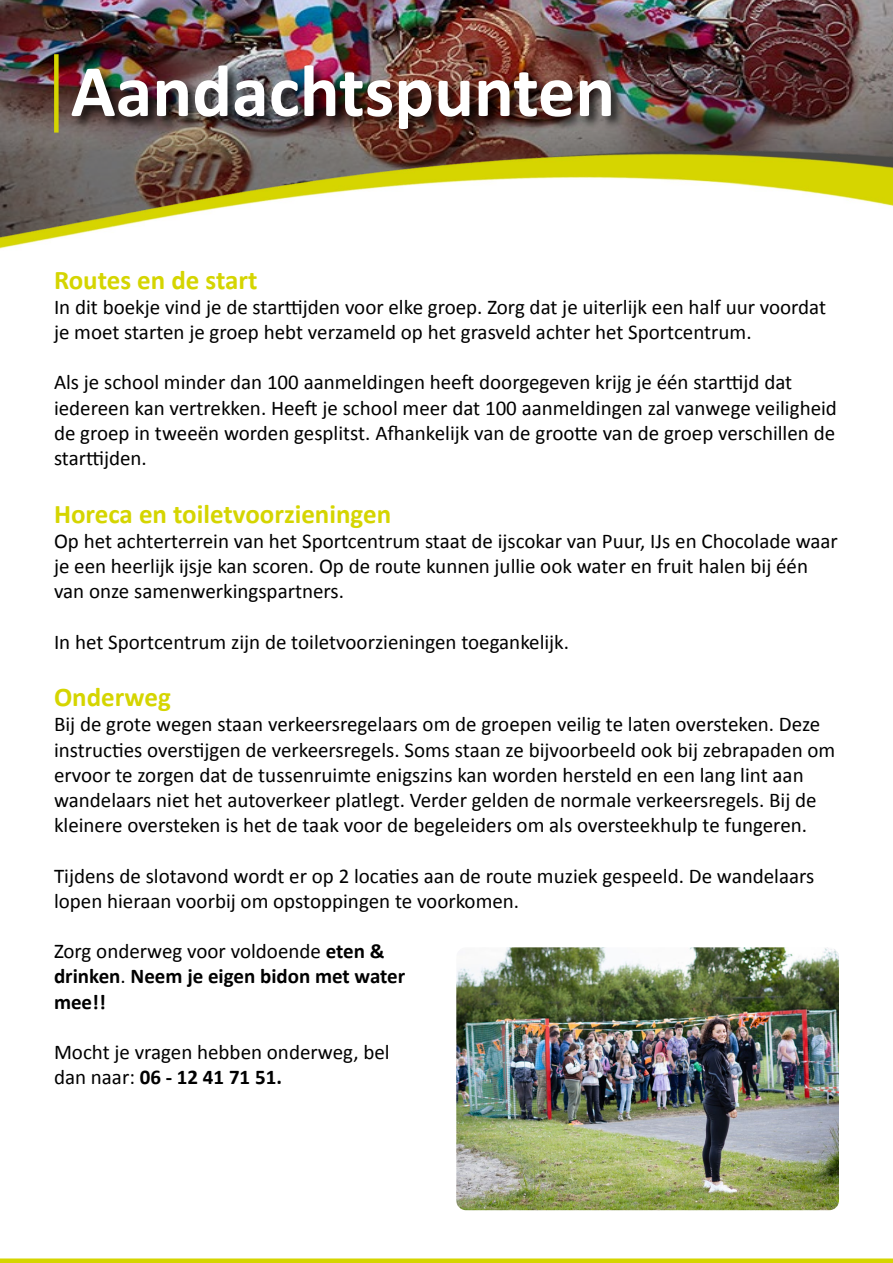
<style>
.page{position:relative;width:893px;height:1263px;background:#fff}
.page>*{position:absolute;margin:0;border:0;box-sizing:border-box;transform-origin:0 0}
.t1{font:700 74.25px "Calibri";color:#fff}
.t2{font:700 27px "Calibri";color:#d5d500}
.t3{font:21px/25.2px "Calibri";color:#000}
.t4{font:700 21px/25.2px "Calibri";color:#000}
.s1{font-weight:400}
.s2{font-weight:700}
</style>
<div class="page">
<div style="left:0;top:1258px;width:893px;height:5px;background:#d5d500"></div>
<img style="left:0;top:0;width:893px;height:150px">
<img style="left:0;top:150px;width:893px;height:99px">
<div style="left:70px;top:63px;width:555px;height:80px;background:#000;opacity:.75"></div>
<div style="left:54px;top:54px;width:5px;height:79px;background:#d5d500"></div>
<img style="left:456px;top:947px;width:383px;height:263px">
<h1 class="t1" style="left:71px;top:39px;width:546px">Aandachtspunten</h1>
<p class="t2" style="left:54px;top:260px;width:205px">Routes en de start</p>
<p class="t3" style="left:54px;top:294px;width:774px">In dit boekje vind je de starttijden voor elke groep. Zorg dat je uiterlijk een half uur voordat je moet starten je groep hebt verzameld op het grasveld achter het Sportcentrum.</p>
<p class="t3" style="left:54px;top:369px;width:784px">Als je school minder dan 100 aanmeldingen heeft doorgegeven krijg je één starttijd dat iedereen kan vertrekken. Heeft je school meer dat 100 aanmeldingen zal vanwege veiligheid de groep in tweeën worden gesplitst. Afhankelijk van de grootte van de groep verschillen de starttijden.</p>
<p class="t2" style="left:54px;top:494px;width:339px">Horeca en toiletvoorzieningen</p>
<p class="t3" style="left:54px;top:528px;width:785px">Op het achterterrein van het Sportcentrum staat de ijscokar van Puur, IJs en Chocolade waar je een heerlijk ijsje kan scoren. Op de route kunnen jullie ook water en fruit halen bij één van onze samenwerkingspartners.</p>
<p class="t3" style="left:54px;top:628px;width:517px">In het Sportcentrum zijn de toiletvoorzieningen toegankelijk.</p>
<p class="t2" style="left:54px;top:678px;width:118px">Onderweg</p>
<p class="t3" style="left:54px;top:711px;width:783px">Bij de grote wegen staan verkeersregelaars om de groepen veilig te laten oversteken. Deze instructies overstijgen de verkeersregels. Soms staan ze bijvoorbeeld ook bij zebrapaden om ervoor te zorgen dat de tussenruimte enigszins kan worden hersteld en een lang lint aan wandelaars niet het autoverkeer platlegt. Verder gelden de normale verkeersregels. Bij de kleinere oversteken is het de taak voor de begeleiders om als oversteekhulp te fungeren.</p>
<p class="t3" style="left:54px;top:862px;width:762px">Tijdens de slotavond wordt er op 2 locaties aan de route muziek gespeeld. De wandelaars lopen hieraan voorbij om opstoppingen te voorkomen.</p>
<p class="t4" style="left:54px;top:938px;width:353px"><span class="s1">Zorg onderweg voor voldoende</span> eten &amp; drinken<span class="s1">.</span> Neem je eigen bidon met water mee!!</p>
<p class="t3" style="left:54px;top:1039px;width:337px">Mocht je vragen hebben onderweg, bel dan naar: <span class="s2">06 - 12 41 71 51.</span></p>
</div>
